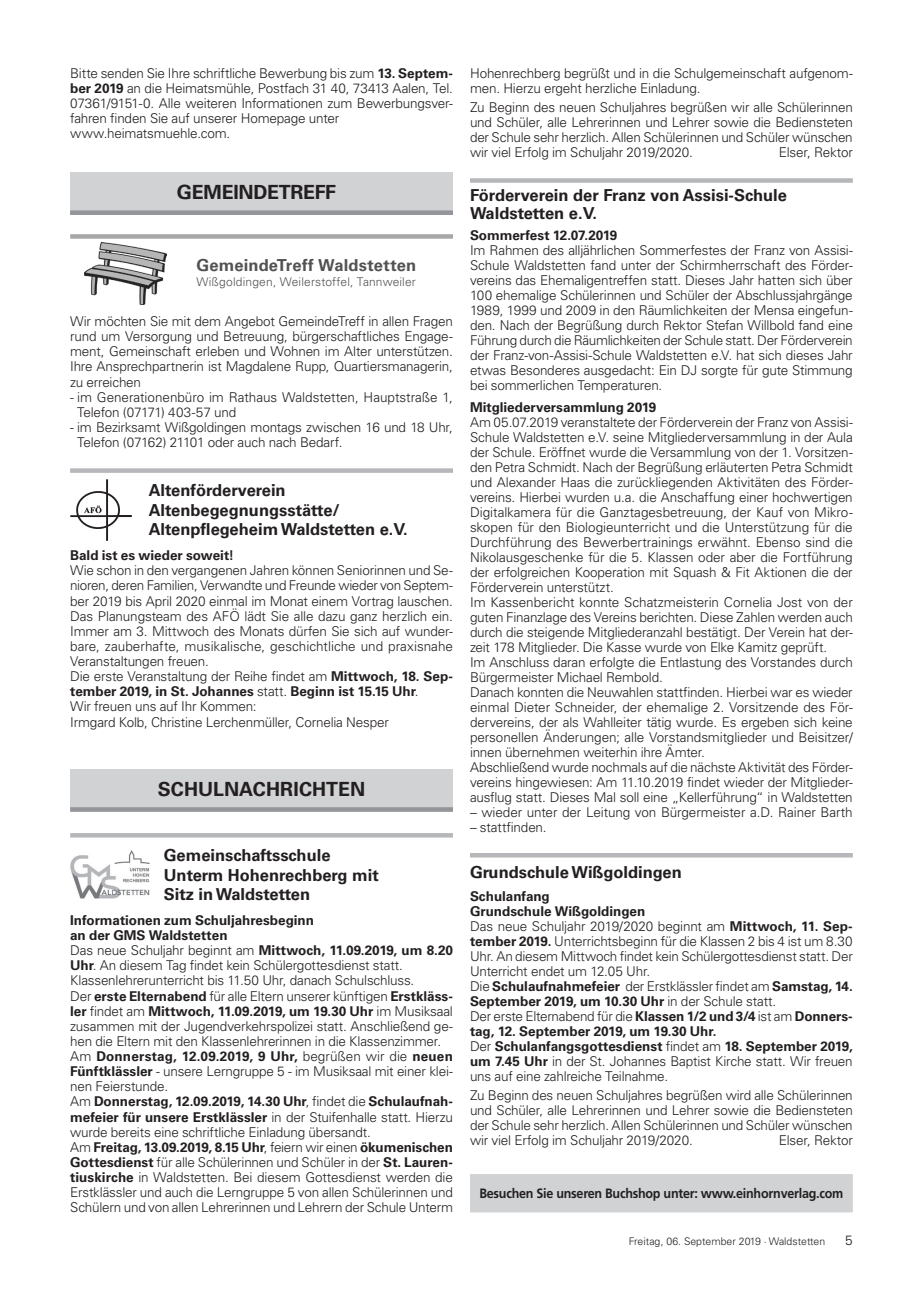
<style>
.page{position:relative;width:906px;height:1289px;background:#fff}
.page>*{position:absolute;margin:0;border:0;box-sizing:border-box;transform-origin:0 0}
.t1{font:700 19.5px "Univers LT";letter-spacing:-.005em;color:#231f20}
.t2{font:700 16.5px/19.5px "Univers LT";color:#231f20}
.t3{font:700 16.5px "Univers LT";letter-spacing:.01em;color:#525254}
.t4{font:300 13.5px/15px "Univers LT";letter-spacing:-.015em;color:#231f20}
.t5{font:700 13.5px "Univers LT";letter-spacing:-.005em;color:#231f20}
.t6{font:700 13.5px "Frutiger";letter-spacing:-.02em;color:#231f20;scale:.93 1}
.t7{font:300 12px "Univers LT";letter-spacing:.015em;color:#525254}
.t8{font:300 10.5px "Univers LT";color:#231f20}
.s1{font-weight:700}
</style>
<div class="page">
<div style="left:70px;top:172px;width:383px;height:43px;background:#d1d2d4"></div>
<div style="left:70px;top:210px;width:383px;height:5px;background:#939598"></div>
<img style="left:84px;top:242px;width:82px;height:63px">
<div style="left:70px;top:234px;width:383px;height:5px;background:#a7a7a7"></div>
<img style="left:70px;top:479px;width:62px;height:61px">
<div style="left:70px;top:468px;width:383px;height:5px;background:#b6b7bb"></div>
<div style="left:70px;top:769px;width:383px;height:42px;background:#d1d2d4"></div>
<svg style="left:70px;top:807px;width:383px;height:4px;background:#96989b"></svg>
<hr style="left:70px;top:833px;width:383px;height:4px;background:#b6b7bb">
<img style="left:70px;top:850px;width:79px;height:48px">
<div style="left:470px;top:178px;width:383px;height:5px;background:#b6b7bb"></div>
<hr style="left:470px;top:853px;width:383px;height:4px;background:#b6b7bb">
<div style="left:470px;top:1174px;width:383px;height:38px;background:#d1d2d4"></div>
<p class="t4" style="left:70px;top:65px;width:384px">Bitte senden Sie Ihre schriftliche Bewerbung bis zum <span class="s1">13. Septem&shy;ber 2019</span> an die Heimatsmühle, Postfach 31 40, 73413 Aalen, Tel.<br>07361/9151-0. Alle weiteren Informationen zum Bewerbungsver&shy;fahren finden Sie auf unserer Homepage unter www.heimatsmuehle.com.</p>
<h1 class="t1" style="left:177px;top:181px;width:161px">GEMEINDETREFF</h1>
<p class="t3" style="left:196px;top:255px;width:221px">GemeindeTreff Waldstetten</p>
<p class="t7" style="left:196px;top:274px;width:221px">Wißgoldingen, Weilerstoffel, Tannweiler</p>
<p class="t4" style="left:70px;top:314px;width:384px;text-align:justify">Wir möchten Sie mit dem Angebot GemeindeTreff in allen Fragen rund um Versorgung und Betreuung, bürgerschaftliches Engage&shy;ment, Gemeinschaft erleben und Wohnen im Alter unterstützen.<br>Ihre Ansprechpartnerin ist Magdalene Rupp, Quartiersmanagerin, zu erreichen</p>
<p class="t4" style="left:77px;top:389px;width:377px;text-indent:-7px">- im Generationenbüro im Rathaus Waldstetten, Hauptstraße 1,<br>Telefon (07171) 403-57 und</p>
<p class="t4" style="left:77px;top:419px;width:377px;text-indent:-7px">- im Bezirksamt Wißgoldingen montags zwischen 16 und 18 Uhr,<br>Telefon (07162) 21101 oder auch nach Bedarf.</p>
<p class="t2" style="left:149px;top:481px;width:260px">Altenförderverein<br>Altenbegegnungsstätte/<br>Altenpflegeheim Waldstetten e.V.</p>
<p class="t5" style="left:70px;top:547px;width:165px">Bald ist es wieder soweit!</p>
<p class="t4" style="left:70px;top:563px;width:384px">Wie schon in den vergangenen Jahren können Seniorinnen und Se&shy;nioren, deren Familien, Verwandte und Freunde wieder von Septem&shy;ber 2019 bis April 2020 einmal im Monat einem Vortrag lauschen.<br>Das Planungsteam des AFÖ lädt Sie alle dazu ganz herzlich ein.<br>Immer am 3. Mittwoch des Monats dürfen Sie sich auf wunder&shy;bare, zauberhafte, musikalische, geschichtliche und praxisnahe Veranstaltungen freuen.<br>Die erste Veranstaltung der Reihe findet am <span class="s1">Mittwoch, 18. Sep&shy;tember 2019, in St. Johannes</span> statt. <span class="s1">Beginn ist 15.15 Uhr</span>.<br>Wir freuen uns auf Ihr Kommen:<br>Irmgard Kolb, Christine Lerchenmüller, Cornelia Nesper</p>
<h1 class="t1" style="left:158px;top:777px;width:209px">SCHULNACHRICHTEN</h1>
<p class="t2" style="left:164px;top:845px;width:217px">Gemeinschaftsschule<br>Unterm Hohenrechberg mit<br>Sitz in Waldstetten</p>
<p class="t4" style="left:70px;top:912px;width:384px"><span class="s1">Informationen zum Schuljahresbeginn<br>an der GMS Waldstetten<br></span>Das neue Schuljahr beginnt am <span class="s1">Mittwoch, 11.09.2019, um 8.20<br>Uhr</span>. An diesem Tag findet kein Schülergottesdienst statt.<br>Klassenlehrerunterricht bis 11.50 Uhr, danach Schulschluss.<br>Der <span class="s1">erste Elternabend</span> für alle Eltern unserer künftigen <span class="s1">Erstkläss&shy;ler</span> findet am <span class="s1">Mittwoch, 11.09.2019, um 19.30 Uhr</span> im Musiksaal zusammen mit der Jugendverkehrspolizei statt. Anschließend ge&shy;hen die Eltern mit den Klassenlehrerinnen in die Klassenzimmer.<br>Am <span class="s1">Donnerstag, 12.09.2019, 9 Uhr,</span> begrüßen wir die <span class="s1">neuen Fünftklässler</span> - unsere Lerngruppe 5 - im Musiksaal mit einer klei&shy;nen Feierstunde.<br>Am <span class="s1">Donnerstag, 12.09.2019, 14.30 Uhr</span>, findet die <span class="s1">Schulaufnah&shy;mefeier für unsere Erstklässler</span> in der Stuifenhalle statt. Hierzu wurde bereits eine schriftliche Einladung übersandt.<br>Am <span class="s1">Freitag, 13.09.2019, 8.15 Uhr</span>, feiern wir einen <span class="s1">ökumenischen Gottesdienst</span> für alle Schülerinnen und Schüler in der <span class="s1">St. Lauren&shy;tiuskirche</span> in Waldstetten. Bei diesem Gottesdienst werden die Erstklässler und auch die Lerngruppe 5 von allen Schülerinnen und Schülern und von allen Lehrerinnen und Lehrern der Schule Unterm</p>
<p class="t4" style="left:470px;top:65px;width:384px">Hohenrechberg begrüßt und in die Schulgemeinschaft aufgenom&shy;men. Hierzu ergeht herzliche Einladung.</p>
<p class="t4" style="left:470px;top:100px;width:384px;text-align:justify">Zu Beginn des neuen Schuljahres begrüßen wir alle Schülerinnen und Schüler, alle Lehrerinnen und Lehrer sowie die Bediensteten der Schule sehr herzlich. Allen Schülerinnen und Schüler wünschen wir viel Erfolg im Schuljahr 2019/2020.</p>
<p class="t4" style="left:779px;top:145px;width:75px">Elser, Rektor</p>
<p class="t2" style="left:470px;top:186px;width:318px;line-height:17.7px">Förderverein der Franz von Assisi-Schule<br>Waldstetten e.V.</p>
<p class="t5" style="left:470px;top:227px;width:149px">Sommerfest 12.07.2019</p>
<p class="t4" style="left:470px;top:243px;width:384px;text-align:justify">Im Rahmen des alljährlichen Sommerfestes der Franz von Assisi-Schule Waldstetten fand unter der Schirmherrschaft des Förder&shy;vereins das Ehemaligentreffen statt. Dieses Jahr hatten sich über 100 ehemalige Schülerinnen und Schüler der Abschlussjahrgänge 1989, 1999 und 2009 in den Räumlichkeiten der Mensa eingefun&shy;den. Nach der Begrüßung durch Rektor Stefan Willbold fand eine Führung durch die Räumlichkeiten der Schule statt. Der Förderverein der Franz-von-Assisi-Schule Waldstetten e.V. hat sich dieses Jahr etwas Besonderes ausgedacht: Ein DJ sorgte für gute Stimmung bei sommerlichen Temperaturen.</p>
<p class="t5" style="left:470px;top:399px;width:188px">Mitgliederversammlung 2019</p>
<p class="t4" style="left:470px;top:414px;width:384px">Am 05.07.2019 veranstaltete der Förderverein der Franz von Assisi-Schule Waldstetten e.V. seine Mitgliederversammlung in der Aula der Schule. Eröffnet wurde die Versammlung von der 1. Vorsitzen&shy;den Petra Schmidt. Nach der Begrüßung erläuterten Petra Schmidt und Alexander Haas die zurückliegenden Aktivitäten des Förder&shy;vereins. Hierbei wurden u.a. die Anschaffung einer hochwertigen Digitalkamera für die Ganztagesbetreuung, der Kauf von Mikro&shy;skopen für den Biologieunterricht und die Unterstützung für die Durchführung des Bewerbertrainings erwähnt. Ebenso sind die Nikolausgeschenke für die 5. Klassen oder aber die Fortführung der erfolgreichen Kooperation mit Squash &amp; Fit Aktionen die der Förderverein unterstützt.<br>Im Kassenbericht konnte Schatzmeisterin Cornelia Jost von der guten Finanzlage des Vereins berichten. Diese Zahlen werden auch durch die steigende Mitgliederanzahl bestätigt. Der Verein hat der&shy;zeit 178 Mitglieder. Die Kasse wurde von Elke Kamitz geprüft.<br>Im Anschluss daran erfolgte die Entlastung des Vorstandes durch Bürgermeister Michael Rembold.<br>Danach konnten die Neuwahlen stattfinden. Hierbei war es wieder einmal Dieter Schneider, der ehemalige 2. Vorsitzende des För&shy;dervereins, der als Wahlleiter tätig wurde. Es ergeben sich keine personellen Änderungen; alle Vorstandsmitglieder und Beisitzer/ innen übernehmen weiterhin ihre Ämter.<br>Abschließend wurde nochmals auf die nächste Aktivität des Förder&shy;vereins hingewiesen: Am 11.10.2019 findet wieder der Mitglieder&shy;ausflug statt. Dieses Mal soll eine „Kellerführung“ in Waldstetten</p>
<p class="t4" style="left:470px;top:804px;width:384px">– wieder unter der Leitung von Bürgermeister a.D. Rainer Barth</p>
<p class="t4" style="left:470px;top:819px;width:78px">– stattfinden.</p>
<p class="t2" style="left:470px;top:862px;width:213px">Grundschule Wißgoldingen</p>
<p class="t4" style="left:470px;top:888px;width:384px"><span class="s1">Schulanfang<br>Grundschule Wißgoldingen<br></span>Das neue Schuljahr 2019/2020 beginnt am <span class="s1">Mittwoch, 11. Sep&shy;tember 2019.</span> Unterrichtsbeginn für die Klassen 2 bis 4 ist um 8.30<br>Uhr. An diesem Mittwoch findet kein Schülergottesdienst statt. Der Unterricht endet um 12.05 Uhr.<br>Die <span class="s1">Schulaufnahmefeier</span> der Erstklässler findet am <span class="s1">Samstag, 14.<br>September 2019, um 10.30 Uhr</span> in der Schule statt.<br>Der erste Elternabend für die <span class="s1">Klassen 1/2 und 3/4</span> ist am <span class="s1">Donners&shy;tag, 12. September 2019, um 19.30 Uhr.<br></span>Der <span class="s1">Schulanfangsgottesdienst</span> findet am <span class="s1">18. September 2019, um 7.45 Uhr</span> in der St. Johannes Baptist Kirche statt. Wir freuen uns auf eine zahlreiche Teilnahme.</p>
<p class="t4" style="left:470px;top:1087px;width:384px;text-align:justify">Zu Beginn des neuen Schuljahres begrüßen wird alle Schülerinnen und Schüler, alle Lehrerinnen und Lehrer sowie die Bediensteten der Schule sehr herzlich. Allen Schülerinnen und Schüler wünschen wir viel Erfolg im Schuljahr 2019/2020.</p>
<p class="t4" style="left:779px;top:1132px;width:75px">Elser, Rektor</p>
<p class="t6" style="left:479px;top:1185px;width:393px">Besuchen Sie unseren Buchshop unter: www.einhornverlag.com</p>
<p class="t8" style="left:629px;top:1234px;width:198px">Freitag, 06. September 2019 · Waldstetten</p>
<p class="t4" style="left:845px;top:1232px;width:9px">5</p>
</div>
